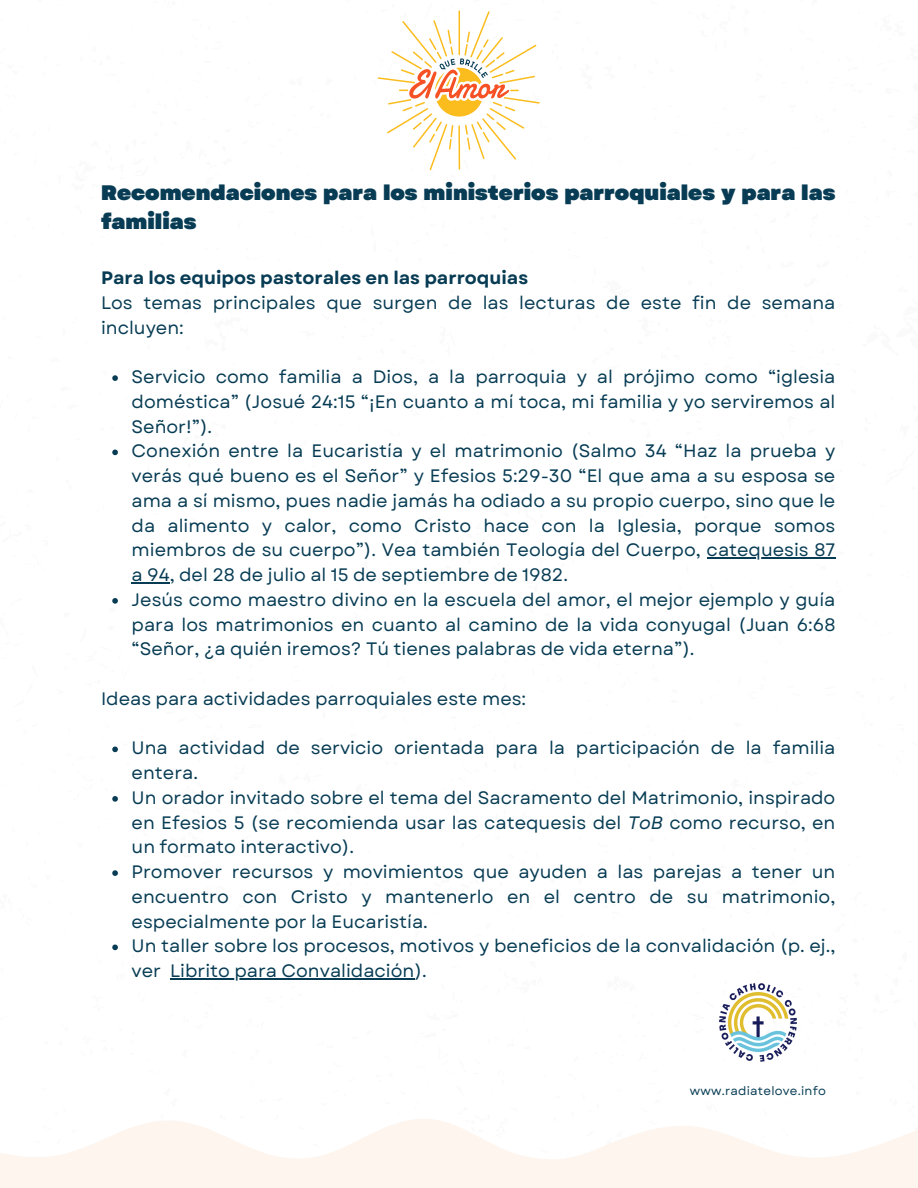
<style>
.page{position:relative;width:918px;height:1188px;background:#fff}
.page>*{position:absolute;margin:0;border:0;box-sizing:border-box;transform-origin:0 0}
.t1{font:900 21px/29.2px "Garet";color:#073c54}
.t2{font:18px/24.8px "Garet";color:#073c54}
.t3{font:12px "Garet";letter-spacing:.02em;color:#073c54}
.s1{font-weight:700}
.s2{font-style:italic}
</style>
<div class="page">
<svg style="left:112px;top:375px;width:6px;height:6px"></svg>
<svg style="left:112px;top:450px;width:6px;height:5px"></svg>
<hr style="left:707px;top:558px;width:128px;height:1px;background:#073c54">
<hr style="left:132px;top:582px;width:38px;height:1px;background:#073c54">
<svg style="left:112px;top:598px;width:6px;height:6px"></svg>
<svg style="left:112px;top:747px;width:6px;height:5px"></svg>
<svg style="left:112px;top:796px;width:6px;height:6px"></svg>
<svg style="left:112px;top:870px;width:6px;height:6px"></svg>
<svg style="left:112px;top:945px;width:6px;height:5px"></svg>
<hr style="left:170px;top:978px;width:244px;height:1px;background:#073c54">
<svg style="left:0;top:1119px;width:918px;height:69px;fill:#fdf5ee"></svg>
<svg style="left:378px;top:11px;width:162px;height:159px"></svg>
<img style="left:719px;top:983px;width:78px;height:79px">
<p class="t1" style="left:101px;top:178px;width:736px">Recomendaciones para los ministerios parroquiales y para las familias</p>
<p class="t2" style="left:101px;top:266px;width:736px"><span class="s1">Para los equipos pastorales en las parroquias<br></span>Los temas principales que surgen de las lecturas de este fin de semana incluyen:</p>
<h1 class="t2" style="left:132px;top:365px;width:705px;text-align:justify">Servicio como familia a Dios, a la parroquia y al prójimo como “iglesia doméstica” (Josué 24:15 “¡En cuanto a mí toca, mi familia y yo serviremos al Señor!”).</h1>
<h2 class="t2" style="left:132px;top:439px;width:705px;text-align:justify">Conexión entre la Eucaristía y el matrimonio (Salmo 34 “Haz la prueba y verás qué bueno es el Señor” y Efesios 5:29-30 “El que ama a su esposa se ama a sí mismo, pues nadie jamás ha odiado a su propio cuerpo, sino que le da alimento y calor, como Cristo hace con la Iglesia, porque somos miembros de su cuerpo”). Vea también Teología del Cuerpo, catequesis 87</h2>
<p class="t2" style="left:132px;top:563px;width:705px">a 94, del 28 de julio al 15 de septiembre de 1982.<br>Jesús como maestro divino en la escuela del amor, el mejor ejemplo y guía para los matrimonios en cuanto al camino de la vida conyugal (Juan 6:68 “Señor, ¿a quién iremos? Tú tienes palabras de vida eterna”).</p>
<p class="t2" style="left:101px;top:686px;width:427px">Ideas para actividades parroquiales este mes:</p>
<p class="t2" style="left:132px;top:736px;width:705px">Una actividad de servicio orientada para la participación de la familia</p>
<p class="t2" style="left:132px;top:761px;width:705px">entera.<br>Un orador invitado sobre el tema del Sacramento del Matrimonio, inspirado</p>
<p class="t2" style="left:132px;top:810px;width:705px">en Efesios 5 (se recomienda usar las catequesis del <span class="s2">ToB</span> como recurso, en un formato interactivo).<br>Promover recursos y movimientos que ayuden a las parejas a tener un</p>
<h2 class="t2" style="left:132px;top:884px;width:705px">encuentro con Cristo y mantenerlo en el centro de su matrimonio, especialmente por la Eucaristía.<br>Un taller sobre los procesos, motivos y beneficios de la convalidación (p. ej.,</h2>
<p class="t2" style="left:132px;top:959px;width:31px">ver</p>
<p class="t2" style="left:170px;top:959px;width:258px">Librito para Convalidación).</p>
<p class="t3" style="left:690px;top:1082px;width:138px">www.radiatelove.info</p>
</div>
